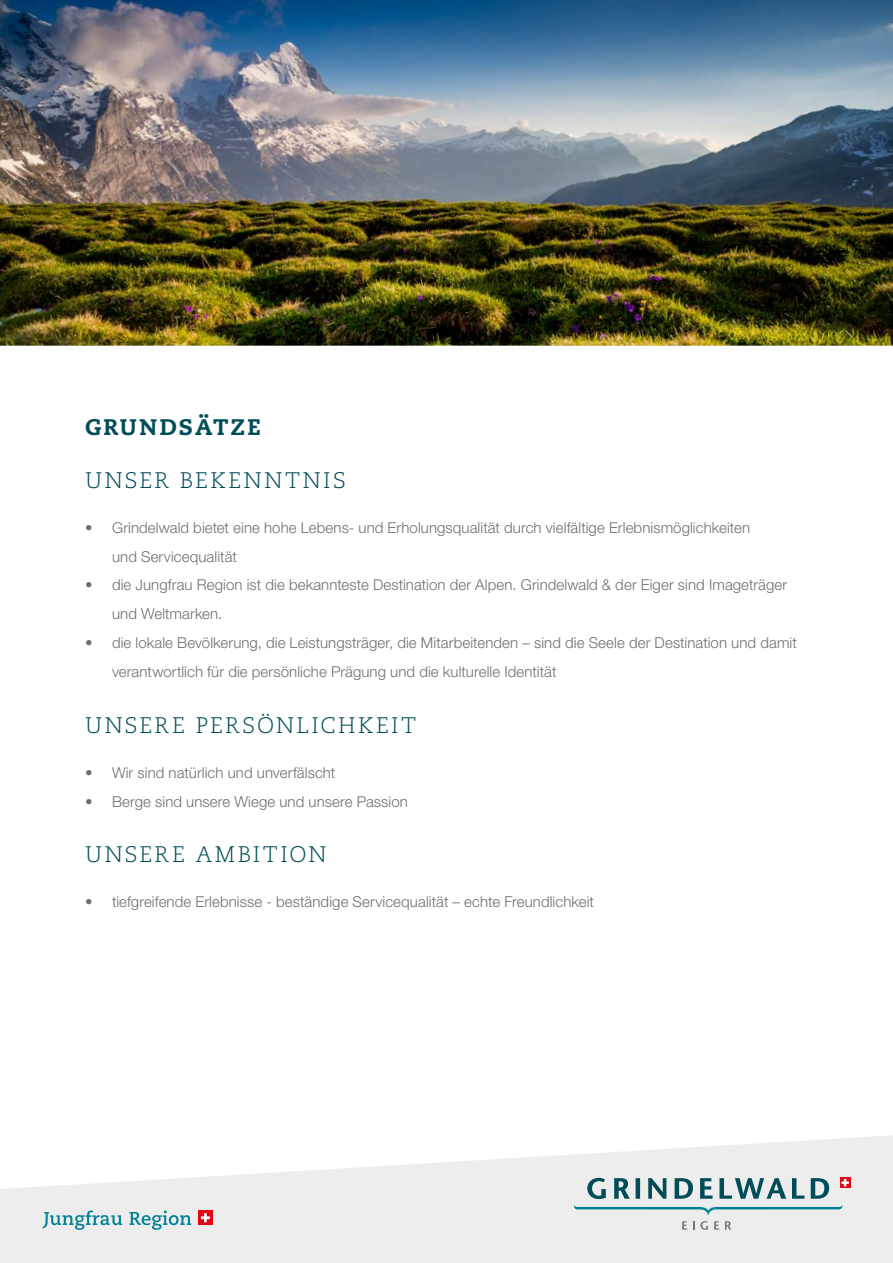
<style>
.page{position:relative;width:893px;height:1263px;background:#fff}
.page>*{position:absolute;margin:0;border:0;box-sizing:border-box;transform-origin:0 0}
.t1{font:300 22.5px "Caecilia LT Std";letter-spacing:.1em;color:#004c57}
.t2{font:800 22.5px "Caecilia LT Std";letter-spacing:.095em;color:#004c57}
.t3{font:300 15px/28.8px "Helvetica Neue LT Std";letter-spacing:.005em;color:#706f6f}
</style>
<div class="page">
<svg style="left:0;top:1135px;width:893px;height:128px;fill:#ededed"></svg>
<div style="left:198px;top:1210px;width:15px;height:15px;background:#e30613"></div>
<svg style="left:201px;top:1213px;width:9px;height:9px"></svg>
<svg style="left:43px;top:1210px;width:148px;height:20px;background:#b2d2d7"></svg>
<svg style="left:840px;top:1177px;width:10px;height:11px"></svg>
<svg style="left:574px;top:1205px;width:268px;height:10px;background:#b1d2d6"></svg>
<svg style="left:587px;top:1178px;width:19px;height:21px"></svg>
<svg style="left:636px;top:1178px;width:4px;height:21px"></svg>
<svg style="left:648px;top:1178px;width:18px;height:21px"></svg>
<svg style="left:675px;top:1178px;width:18px;height:21px"></svg>
<svg style="left:700px;top:1178px;width:13px;height:21px"></svg>
<svg style="left:792px;top:1178px;width:12px;height:21px"></svg>
<svg style="left:811px;top:1178px;width:18px;height:21px"></svg>
<svg style="left:614px;top:1178px;width:16px;height:21px"></svg>
<svg style="left:719px;top:1178px;width:67px;height:21px"></svg>
<svg style="left:725px;top:1221px;width:6px;height:9px"></svg>
<svg style="left:682px;top:1221px;width:5px;height:9px"></svg>
<svg style="left:693px;top:1221px;width:15px;height:9px"></svg>
<svg style="left:714px;top:1221px;width:5px;height:9px"></svg>
<svg style="left:841px;top:1179px;width:8px;height:7px"></svg>
<img style="left:0;top:0;width:893px;height:346px">
<h1 class="t2" style="left:85px;top:413px;width:177px">GRUNDSÄTZE</h1>
<h1 class="t1" style="left:85px;top:467px;width:262px">UNSER BEKENNTNIS</h1>
<p class="t3" style="left:112px;top:513px;width:640px;text-indent:-27px">• Grindelwald bietet eine hohe Lebens- und Erholungsqualität durch vielfältige Erlebnismöglichkeiten und Servicequalität</p>
<p class="t3" style="left:112px;top:570px;width:677px;text-indent:-27px">• die Jungfrau Region ist die bekannteste Destination der Alpen. Grindelwald &amp; der Eiger sind Imageträger und Weltmarken.</p>
<p class="t3" style="left:112px;top:628px;width:686px;text-indent:-27px">• die lokale Bevölkerung, die Leistungsträger, die Mitarbeitenden – sind die Seele der Destination und damit verantwortlich für die persönliche Prägung und die kulturelle Identität</p>
<h1 class="t1" style="left:85px;top:712px;width:333px">UNSERE PERSÖNLICHKEIT</h1>
<p class="t3" style="left:85px;top:758px;width:252px">• Wir sind natürlich und unverfälscht</p>
<p class="t3" style="left:85px;top:786px;width:324px">• Berge sind unsere Wiege und unsere Passion</p>
<h1 class="t1" style="left:85px;top:842px;width:243px">UNSERE AMBITION</h1>
<p class="t3" style="left:85px;top:887px;width:510px">• tiefgreifende Erlebnisse - beständige Servicequalität – echte Freundlichkeit</p>
</div>
